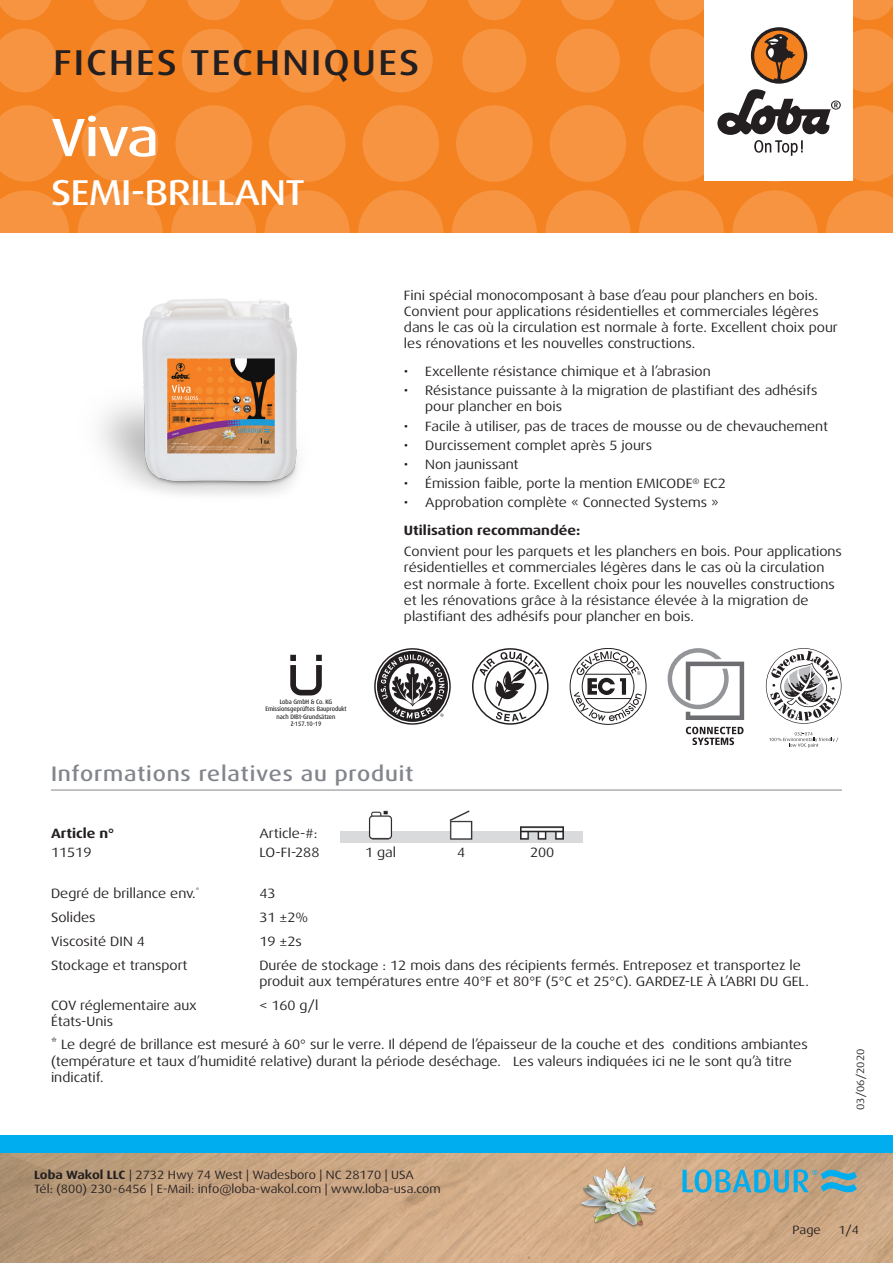
<style>
.page{position:relative;width:893px;height:1263px;background:#fff}
.page>*{position:absolute;margin:0;border:0;box-sizing:border-box;transform-origin:0 0}
.t1{font:500 expanded 54px "Dax Pro";color:#fff}
.t2{font:500 expanded 36px "Dax Pro";letter-spacing:.06em;color:#231f20}
.t3{font:500 expanded 36px "Dax Pro";letter-spacing:-.015em;color:#fff}
.Titel_grau{font:500 expanded 21px "Dax Pro";letter-spacing:.04em;color:#82858b}
.Text{font:expanded 13.5px/16.2px "Dax Pro";color:#231f20}
.Text_Bold{font:700 expanded 13.5px "Dax Pro";color:#231f20}
.Text_zentriert{font:expanded 13.5px "Dax Pro";color:#231f20}
.t4{font:expanded 12px/14.4px "Dax Pro";color:#231f20}
.t5{font:expanded 10.5px "Dax Pro";color:#231f20}
.DIBT{font:500 expanded 6.45px/7.5px "Dax Pro";color:#231f20;text-align:center;scale:.82 1}
.s1{font-weight:700}
</style>
<div class="page">
<div style="left:0;top:0;width:893px;height:233px;background:#f58220"></div>
<svg style="left:0;top:190px;width:69px;height:43px"></svg>
<svg style="left:78px;top:190px;width:85px;height:85px;fill:#f69441"></svg>
<svg style="left:171px;top:190px;width:85px;height:85px;fill:#f69441"></svg>
<svg style="left:265px;top:190px;width:85px;height:85px;fill:#f69441"></svg>
<svg style="left:358px;top:190px;width:85px;height:85px;fill:#f69441"></svg>
<svg style="left:545px;top:190px;width:85px;height:85px;fill:#f69441"></svg>
<svg style="left:452px;top:190px;width:85px;height:85px;fill:#f69441"></svg>
<svg style="left:732px;top:190px;width:85px;height:85px;fill:#f69441"></svg>
<svg style="left:639px;top:190px;width:85px;height:85px;fill:#f69441"></svg>
<svg style="left:826px;top:190px;width:67px;height:43px"></svg>
<svg style="left:0;top:105px;width:65px;height:77px"></svg>
<svg style="left:82px;top:105px;width:76px;height:77px"></svg>
<svg style="left:175px;top:105px;width:77px;height:77px"></svg>
<svg style="left:269px;top:105px;width:76px;height:77px"></svg>
<svg style="left:456px;top:105px;width:77px;height:77px"></svg>
<svg style="left:362px;top:105px;width:77px;height:77px"></svg>
<svg style="left:550px;top:105px;width:76px;height:77px"></svg>
<svg style="left:0;top:29px;width:56px;height:63px"></svg>
<svg style="left:182px;top:29px;width:64px;height:63px"></svg>
<svg style="left:88px;top:29px;width:64px;height:63px"></svg>
<svg style="left:275px;top:29px;width:64px;height:63px"></svg>
<svg style="left:462px;top:29px;width:64px;height:63px"></svg>
<svg style="left:369px;top:29px;width:64px;height:63px"></svg>
<svg style="left:556px;top:29px;width:64px;height:63px"></svg>
<svg style="left:0;top:0;width:51px;height:20px"></svg>
<svg style="left:187px;top:0;width:53px;height:20px"></svg>
<svg style="left:468px;top:0;width:53px;height:20px"></svg>
<svg style="left:655px;top:0;width:49px;height:20px"></svg>
<svg style="left:93px;top:0;width:54px;height:20px"></svg>
<svg style="left:374px;top:0;width:54px;height:20px"></svg>
<svg style="left:281px;top:0;width:53px;height:20px"></svg>
<svg style="left:561px;top:0;width:54px;height:20px"></svg>
<svg style="left:853px;top:0;width:40px;height:20px"></svg>
<img style="left:0;top:1152px;width:893px;height:111px">
<div style="left:0;top:1135px;width:893px;height:17px;background:#00aeef"></div>
<div style="left:704px;top:0;width:149px;height:181px;background:#fff"></div>
<svg style="left:643px;top:29px;width:250px;height:153px"></svg>
<img style="left:578px;top:1161px;width:82px;height:81px">
<svg style="left:682px;top:1169px;width:175px;height:24px;background:#75a8ae"></svg>
<hr style="left:51px;top:790px;width:791px;height:1px;background:#82858b">
<img style="left:340px;top:810px;width:243px;height:22px">
<img style="left:340px;top:832px;width:243px;height:10px">
<img style="left:100px;top:272px;width:222px;height:223px">
<svg style="left:290px;top:655px;width:32px;height:40px"></svg>
<svg style="left:374px;top:648px;width:77px;height:77px"></svg>
<svg style="left:472px;top:648px;width:77px;height:77px"></svg>
<svg style="left:570px;top:648px;width:76px;height:77px"></svg>
<svg style="left:686px;top:727px;width:57px;height:18px"></svg>
<svg style="left:668px;top:648px;width:76px;height:72px"></svg>
<svg style="left:769px;top:732px;width:69px;height:16px"></svg>
<svg style="left:766px;top:648px;width:75px;height:76px"></svg>
<h2 class="t2" style="left:53px;top:40px;width:367px">FICHES TECHNIQUES</h2>
<p class="t1" style="left:51px;top:103px;width:109px">Viva</p>
<h2 class="t3" style="left:51px;top:169px;width:255px">SEMI-BRILLANT</h2>
<p class="DIBT" style="left:265px;top:698px;width:101px">Loba GmbH &amp; Co. KG<br>Emissionsgeprüftes Bauprodukt nach DIBt-Grundsätzen<br>Z-157.10-19</p>
<p class="Text" style="left:404px;top:287px;width:435px">Fini spécial monocomposant à base d’eau pour planchers en bois.<br>Convient pour applications résidentielles et commerciales légères dans le cas où la circulation est normale à forte. Excellent choix pour les rénovations et les nouvelles constructions.</p>
<p class="Text" style="left:404px;top:363px;width:308px">• Excellente résistance chimique et à l’abrasion</p>
<p class="Text" style="left:425px;top:382px;width:394px;text-indent:-21px">• Résistance puissante à la migration de plastifiant des adhésifs pour plancher en bois</p>
<p class="Text" style="left:404px;top:418px;width:426px">• Facile à utiliser, pas de traces de mousse ou de chevauchement</p>
<p class="Text" style="left:404px;top:437px;width:250px">• Durcissement complet après 5 jours</p>
<p class="Text" style="left:404px;top:456px;width:116px">• Non jaunissant</p>
<p class="Text" style="left:404px;top:475px;width:324px">• Émission faible, porte la mention EMICODE<sup>®</sup> EC2</p>
<p class="Text" style="left:404px;top:495px;width:316px">• Approbation complète « Connected Systems »</p>
<p class="Text_Bold" style="left:404px;top:521px;width:178px">Utilisation recommandée:</p>
<p class="Text" style="left:404px;top:543px;width:439px">Convient pour les parquets et les planchers en bois. Pour applications résidentielles et commerciales légères dans le cas où la circulation est normale à forte. Excellent choix pour les nouvelles constructions et les rénovations grâce à la résistance élevée à la migration de plastifiant des adhésifs pour plancher en bois.</p>
<p class="Titel_grau" style="left:51px;top:760px;width:364px">Informations relatives au produit</p>
<p class="Text_Bold" style="left:51px;top:825px;width:65px">Article n°</p>
<p class="Text" style="left:259px;top:825px;width:59px">Article-#:</p>
<p class="Text" style="left:51px;top:844px;width:42px">11519</p>
<p class="Text" style="left:259px;top:844px;width:62px">LO-FI-288</p>
<p class="Text_zentriert" style="left:365px;top:844px;width:33px">1 gal</p>
<p class="Text_zentriert" style="left:457px;top:844px;width:10px">4</p>
<p class="Text_zentriert" style="left:530px;top:844px;width:26px">200</p>
<p class="Text" style="left:51px;top:886px;width:150px">Degré de brillance env.<sup>*</sup></p>
<p class="Text" style="left:259px;top:886px;width:18px">43</p>
<p class="Text" style="left:51px;top:909px;width:46px">Solides</p>
<p class="Text" style="left:259px;top:909px;width:50px">31 ±2%</p>
<p class="Text" style="left:51px;top:933px;width:95px">Viscosité DIN 4</p>
<p class="Text" style="left:259px;top:933px;width:44px">19 ±2s</p>
<p class="Text" style="left:51px;top:957px;width:138px">Stockage et transport</p>
<p class="Text" style="left:259px;top:957px;width:551px">Durée de stockage : 12 mois dans des récipients fermés. Entreposez et transportez le produit aux températures entre 40°F et 80°F (5°C et 25°C). GARDEZ-LE À L’ABRI DU GEL.</p>
<p class="Text" style="left:51px;top:997px;width:147px">COV réglementaire aux<br>États-Unis</p>
<p class="Text" style="left:259px;top:997px;width:61px">&lt; 160 g/l</p>
<p class="Text" style="left:51px;top:1037px;width:758px">* Le degré de brillance est mesuré à 60° sur le verre. Il dépend de l’épaisseur de la couche et des conditions ambiantes (température et taux d’humidité relative) durant la période deséchage. Les valeurs indiquées ici ne le sont qu’à titre indicatif.</p>
<p class="t4" style="left:34px;top:1167px;width:408px"><span class="s1">Loba Wakol LLC</span> | 2732 Hwy 74 West | Wadesboro | NC 28170 | USA<br>Tél: (800) 230-6456 | E-Mail: info@loba-wakol.com | www.loba-usa.com</p>
<p class="t5" style="left:854px;top:1110px;width:63px;rotate:-90deg">03/06/2020</p>
<p class="t4" style="left:793px;top:1223px;width:30px">Page</p>
<p class="t4" style="left:838px;top:1223px;width:22px">1/4</p>
</div>
